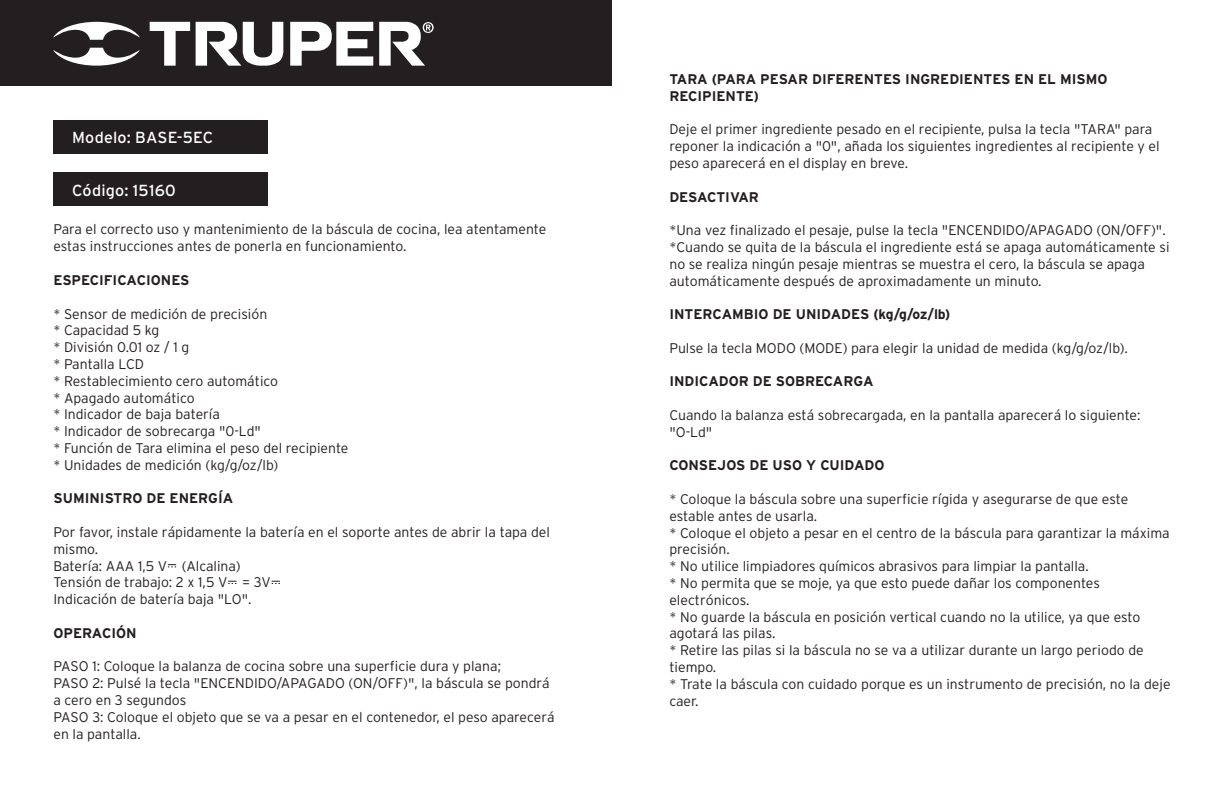
<style>
.page{position:relative;width:1224px;height:794px;background:#fff}
.page>*{position:absolute;margin:0;border:0;box-sizing:border-box;transform-origin:0 0}
.t1{font:16px "Interstate";letter-spacing:.015em;color:#fff}
.t2{font:300 14px/16.8px "Interstate";color:#231f20}
.t3{font:700 14px/16.8px "Interstate";color:#231f20}
</style>
<div class="page">
<div style="left:0;top:0;width:612px;height:85px;background:#231f20"></div>
<div style="left:53px;top:173px;width:215px;height:33px;background:#231f20"></div>
<div style="left:53px;top:120px;width:215px;height:33px;background:#231f20"></div>
<svg style="left:53px;top:22px;width:87px;height:18px"></svg>
<svg style="left:53px;top:48px;width:87px;height:18px"></svg>
<svg style="left:150px;top:22px;width:40px;height:44px"></svg>
<svg style="left:196px;top:22px;width:87px;height:44px"></svg>
<svg style="left:379px;top:22px;width:55px;height:44px"></svg>
<svg style="left:290px;top:22px;width:83px;height:44px"></svg>
<svg style="left:168px;top:564px;width:8px;height:3px"></svg>
<svg style="left:228px;top:581px;width:8px;height:3px"></svg>
<svg style="left:272px;top:581px;width:8px;height:3px"></svg>
<p class="t1" style="left:72px;top:129px;width:143px">Modelo: BASE-5EC</p>
<p class="t1" style="left:72px;top:181px;width:105px">Código: 15160</p>
<p class="t2" style="left:53px;top:221px;width:495px">Para el correcto uso y mantenimiento de la báscula de cocina, lea atentamente estas instrucciones antes de ponerla en funcionamiento.</p>
<p class="t3" style="left:53px;top:271px;width:138px">ESPECIFICACIONES</p>
<p class="t2" style="left:53px;top:305px;width:297px">* Sensor de medición de precisión<br>* Capacidad 5 kg<br>* División 0.01 oz / 1 g<br>* Pantalla LCD<br>* Restablecimiento cero automático<br>* Apagado automático<br>* Indicador de baja batería<br>* Indicador de sobrecarga "0-Ld"<br>* Función de Tara elimina el peso del recipiente * Unidades de medición (kg/g/oz/lb)</p>
<p class="t3" style="left:53px;top:490px;width:181px">SUMINISTRO DE ENERGÍA</p>
<p class="t2" style="left:53px;top:523px;width:498px">Por favor, instale rápidamente la batería en el soporte antes de abrir la tapa del mismo.<br>Batería: AAA 1,5 V (Alcalina)<br>Tensión de trabajo: 2 x 1,5 V = 3V<br>Indicación de batería baja "LO".</p>
<p class="t3" style="left:53px;top:624px;width:85px">OPERACIÓN</p>
<p class="t2" style="left:53px;top:658px;width:503px">PASO 1: Coloque la balanza de cocina sobre una superficie dura y plana;<br>PASO 2: Pulsé la tecla "ENCENDIDO/APAGADO (ON/OFF)", la báscula se pondrá a cero en 3 segundos<br>PASO 3: Coloque el objeto que se va a pesar en el contenedor, el peso aparecerá en la pantalla.</p>
<p class="t3" style="left:669px;top:70px;width:440px">TARA (PARA PESAR DIFERENTES INGREDIENTES EN EL MISMO<br>RECIPIENTE)</p>
<p class="t2" style="left:669px;top:121px;width:492px">Deje el primer ingrediente pesado en el recipiente, pulsa la tecla "TARA" para reponer la indicación a "0", añada los siguientes ingredientes al recipiente y el peso aparecerá en el display en breve.</p>
<p class="t3" style="left:669px;top:188px;width:91px">DESACTIVAR</p>
<p class="t2" style="left:669px;top:222px;width:502px">*Una vez finalizado el pesaje, pulse la tecla "ENCENDIDO/APAGADO (ON/OFF)". *Cuando se quita de la báscula el ingrediente está se apaga automáticamente si no se realiza ningún pesaje mientras se muestra el cero, la báscula se apaga automáticamente después de aproximadamente un minuto.</p>
<p class="t3" style="left:669px;top:306px;width:283px">INTERCAMBIO DE UNIDADES (kg/g/oz/lb)</p>
<p class="t2" style="left:669px;top:339px;width:460px">Pulse la tecla MODO (MODE) para elegir la unidad de medida (kg/g/oz/lb).</p>
<p class="t3" style="left:669px;top:373px;width:206px">INDICADOR DE SOBRECARGA</p>
<p class="t2" style="left:669px;top:406px;width:473px">Cuando la balanza está sobrecargada, en la pantalla aparecerá lo siguiente: "O-Ld"</p>
<p class="t3" style="left:669px;top:457px;width:217px">CONSEJOS DE USO Y CUIDADO</p>
<p class="t2" style="left:669px;top:490px;width:503px">* Coloque la báscula sobre una superficie rígida y asegurarse de que este estable antes de usarla.<br>* Coloque el objeto a pesar en el centro de la báscula para garantizar la máxima precisión.<br>* No utilice limpiadores químicos abrasivos para limpiar la pantalla.<br>* No permita que se moje, ya que esto puede dañar los componentes electrónicos.<br>* No guarde la báscula en posición vertical cuando no la utilice, ya que esto agotará las pilas.<br>* Retire las pilas si la báscula no se va a utilizar durante un largo periodo de tiempo.<br>* Trate la báscula con cuidado porque es un instrumento de precisión, no la deje caer.</p>
</div>
